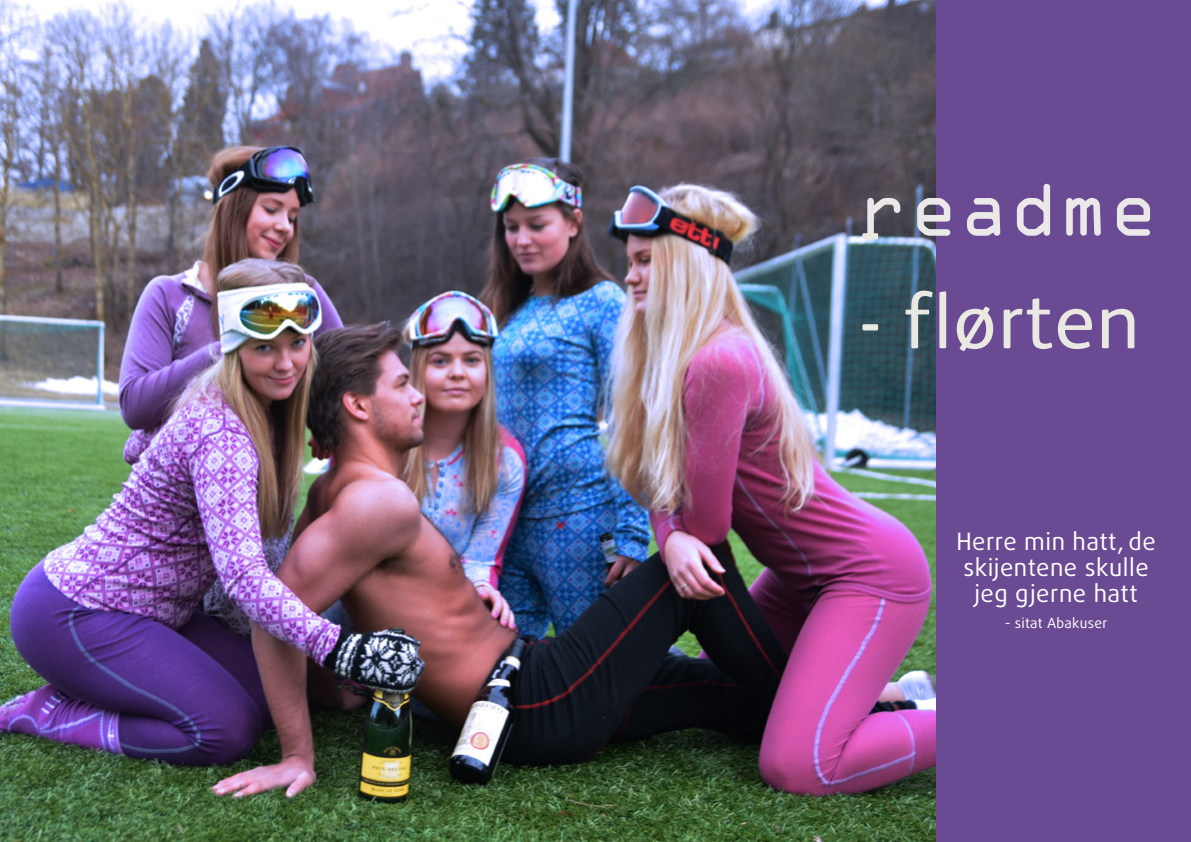
<style>
.page{position:relative;width:1191px;height:842px;background:#fff}
.page>*{position:absolute;margin:0;border:0;box-sizing:border-box;transform-origin:0 0}
.t1{font:80px "FS Albert";letter-spacing:.025em;color:#e9e9e2}
.t2{font:80px "OCRA Extended";letter-spacing:.02em;color:#eae8e8}
.t3{font:24px/26px "Daxline Pro";letter-spacing:.02em;color:#fff;text-align:center}
.t4{font:14px "Daxline Pro";letter-spacing:.02em;color:#fff}
</style>
<div class="page">
<div style="left:935px;top:0;width:256px;height:842px;background:#6a4a92"></div>
<img style="left:0;top:0;width:935px;height:842px">
<h1 class="t2" style="left:859px;top:167px;width:299px">readme</h1>
<h1 class="t1" style="left:859px;top:177px;width:24px">-</h1>
<h1 class="t1" style="left:859px;top:268px;width:282px">- flørten</h1>
<p class="t3" style="left:956px;top:528px;width:201px">Herre min hatt, de skijentene skulle jeg gjerne hatt</p>
<p class="t4" style="left:1004px;top:613px;width:104px">- sitat Abakuser</p>
</div>
